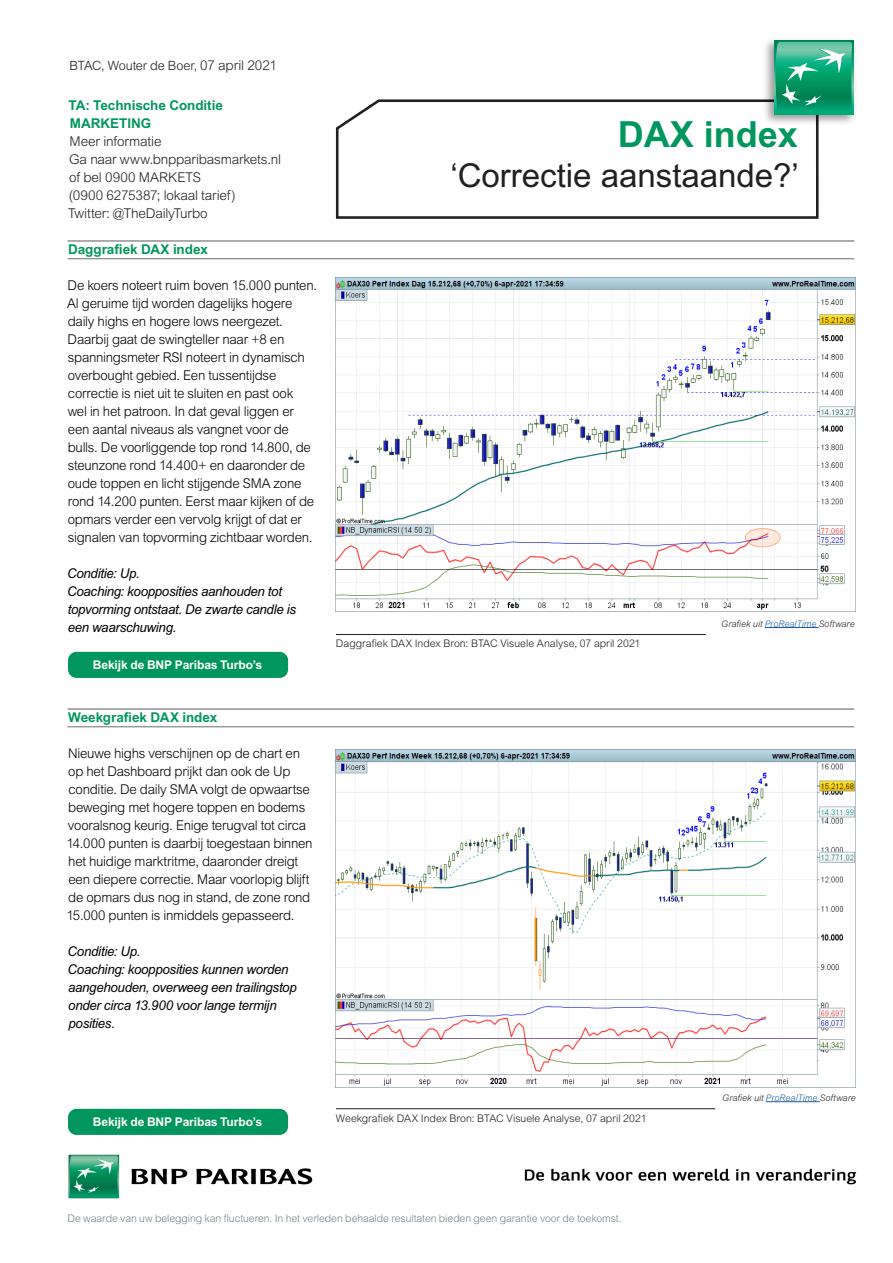
<style>
.page{position:relative;width:893px;height:1263px;background:#fff}
.page>*{position:absolute;margin:0;border:0;box-sizing:border-box;transform-origin:0 0}
.Réf_8_couv{font:700 36px "Arial MT Std";color:#00965d}
.Réf_8_couv-2{font:33px "Arial MT Std";color:#231f20}
.Body{font:300 13.5px/18px "Arial MT Std";letter-spacing:-.02em;color:#000}
.Body-2{font:italic 13.5px/18px "Arial MT Std";letter-spacing:-.02em;color:#000}
.Intro_text_14_16pt{font:300 13.5px/18px "Arial MT Std";letter-spacing:-.015em;color:#231f20}
.Subheading_level_1_9{font:700 13.5px "Arial MT Std";letter-spacing:-.005em;color:#00965d}
.Subheading_level_1_9-2{font:300 13.5px "Arial MT Std";letter-spacing:-.01em;color:#231f20}
.Business_area_8_5_9p{font:300 12.75px "Arial MT Std";letter-spacing:-.01em;color:#231f20}
.t1{font:700 12px "Arial MT Std";letter-spacing:-.01em;color:#fff}
.Bullet_points_level{font:300 10.5px "Arial MT Std";color:#231f20}
.t2{font:300 10.5px "Arial MT Std";letter-spacing:-.01em;color:#78848a}
.Intro_text_14_16pt-2{font:italic 300 9px "Arial MT Std";letter-spacing:.005em;color:#231f20}
.s1{font-size:13.5px}
.s2{color:#175d9e}
</style>
<div class="page">
<hr style="left:68px;top:240px;width:786px;height:2px;background:#6c6d70">
<hr style="left:68px;top:258px;width:786px;height:1px;background:#6c6d70">
<img style="left:336px;top:278px;width:519px;height:332px">
<img style="left:336px;top:749px;width:519px;height:337px">
<hr style="left:336px;top:634px;width:370px;height:1px;background:#231f20">
<hr style="left:336px;top:1108px;width:379px;height:1px;background:#231f20">
<div style="left:68px;top:652px;width:220px;height:26px;background:#00965d;border-radius:9px"></div>
<div style="left:68px;top:1109px;width:220px;height:26px;background:#00965d;border-radius:9px"></div>
<svg style="left:335px;top:99px;width:484px;height:120px"></svg>
<img style="left:759px;top:40px;width:96px;height:89px">
<svg style="left:774px;top:41px;width:80px;height:74px"></svg>
<svg style="left:775px;top:42px;width:77px;height:71px;background:#2cab82"></svg>
<hr style="left:765px;top:627px;width:54px;height:1px;background:#175d9e">
<hr style="left:766px;top:1101px;width:54px;height:1px;background:#175d9e">
<img style="left:524px;top:1168px;width:333px;height:17px">
<img style="left:68px;top:1154px;width:245px;height:45px">
<hr style="left:68px;top:708px;width:786px;height:2px;background:#6c6d70">
<hr style="left:68px;top:726px;width:786px;height:1px;background:#6c6d70">
<p class="Business_area_8_5_9p" style="left:70px;top:58px;width:209px">BTAC, Wouter de Boer, <span class="s1">07 april 2021</span></p>
<p class="Subheading_level_1_9" style="left:69px;top:98px;width:156px">TA: Technische Conditie</p>
<p class="Subheading_level_1_9" style="left:70px;top:116px;width:83px">MARKETING</p>
<p class="Subheading_level_1_9-2" style="left:69px;top:134px;width:94px">Meer informatie</p>
<p class="Intro_text_14_16pt" style="left:68px;top:151px;width:214px">Ga naar www.bnpparibasmarkets.nl of bel 0900 MARKETS<br>(0900 6275387; lokaal tarief)<br>Twitter: @TheDailyTurbo</p>
<p class="Subheading_level_1_9" style="left:68px;top:242px;width:141px">Daggrafiek DAX index</p>
<p class="Body" style="left:67px;top:277px;width:251px">De koers noteert ruim boven 15.000 punten.<br>Al geruime tijd worden dagelijks hogere daily highs en hogere lows neergezet.<br>Daarbij gaat de swingteller naar +8 en spanningsmeter RSI noteert in dynamisch overbought gebied. Een tussentijdse correctie is niet uit te sluiten en past ook<br>wel in het patroon. In dat geval liggen er een aantal niveaus als vangnet voor de bulls. De voorliggende top rond 14.800, de steunzone rond 14.400+ en daaronder de oude toppen en licht stijgende SMA zone rond 14.200 punten. Eerst maar kijken of de opmars verder een vervolg krijgt of dat er signalen van topvorming zichtbaar worden.</p>
<p class="Body-2" style="left:67px;top:564px;width:230px">Conditie: Up.<br>Coaching: koopposities aanhouden tot topvorming ontstaat. De zwarte candle is een waarschuwing.</p>
<p class="t1" style="left:93px;top:658px;width:171px">Bekijk de BNP Paribas Turbo’s</p>
<p class="Subheading_level_1_9" style="left:68px;top:710px;width:151px">Weekgrafiek DAX index</p>
<p class="Body" style="left:66px;top:745px;width:248px">Nieuwe highs verschijnen op de chart en op het Dashboard prijkt dan ook de Up conditie. De daily SMA volgt de opwaartse beweging met hogere toppen en bodems vooralsnog keurig. Enige terugval tot circa 14.000 punten is daarbij toegestaan binnen het huidige marktritme, daaronder dreigt een diepere correctie. Maar voorlopig blijft de opmars dus nog in stand, de zone rond 15.000 punten is inmiddels gepasseerd.</p>
<p class="Body-2" style="left:68px;top:942px;width:74px">Conditie: Up.</p>
<p class="Body-2" style="left:68px;top:960px;width:231px">Coaching: koopposities kunnen worden aangehouden, overweeg een trailingstop onder circa 13.900 voor lange termijn posities.</p>
<p class="Réf_8_couv" style="left:618px;top:114px;width:182px">DAX index</p>
<p class="Réf_8_couv-2" style="left:450px;top:156px;width:350px">‘Correctie aanstaande?’</p>
<p class="Bullet_points_level" style="left:336px;top:638px;width:306px">Daggrafiek DAX Index Bron: BTAC Visuele Analyse, 07 april 2021</p>
<p class="Intro_text_14_16pt-2" style="left:721px;top:618px;width:135px">Grafiek uit <span class="s2">ProRealTime</span> Software</p>
<p class="t1" style="left:93px;top:1115px;width:171px">Bekijk de BNP Paribas Turbo’s</p>
<p class="Bullet_points_level" style="left:336px;top:1112px;width:312px">Weekgrafiek DAX Index Bron: BTAC Visuele Analyse, 07 april 2021</p>
<p class="Intro_text_14_16pt-2" style="left:722px;top:1092px;width:135px">Grafiek uit <span class="s2">ProRealTime</span> Software</p>
<p class="t2" style="left:68px;top:1212px;width:556px">De waarde van uw belegging kan fluctueren. In het verleden behaalde resultaten bieden geen garantie voor de toekomst.</p>
</div>
